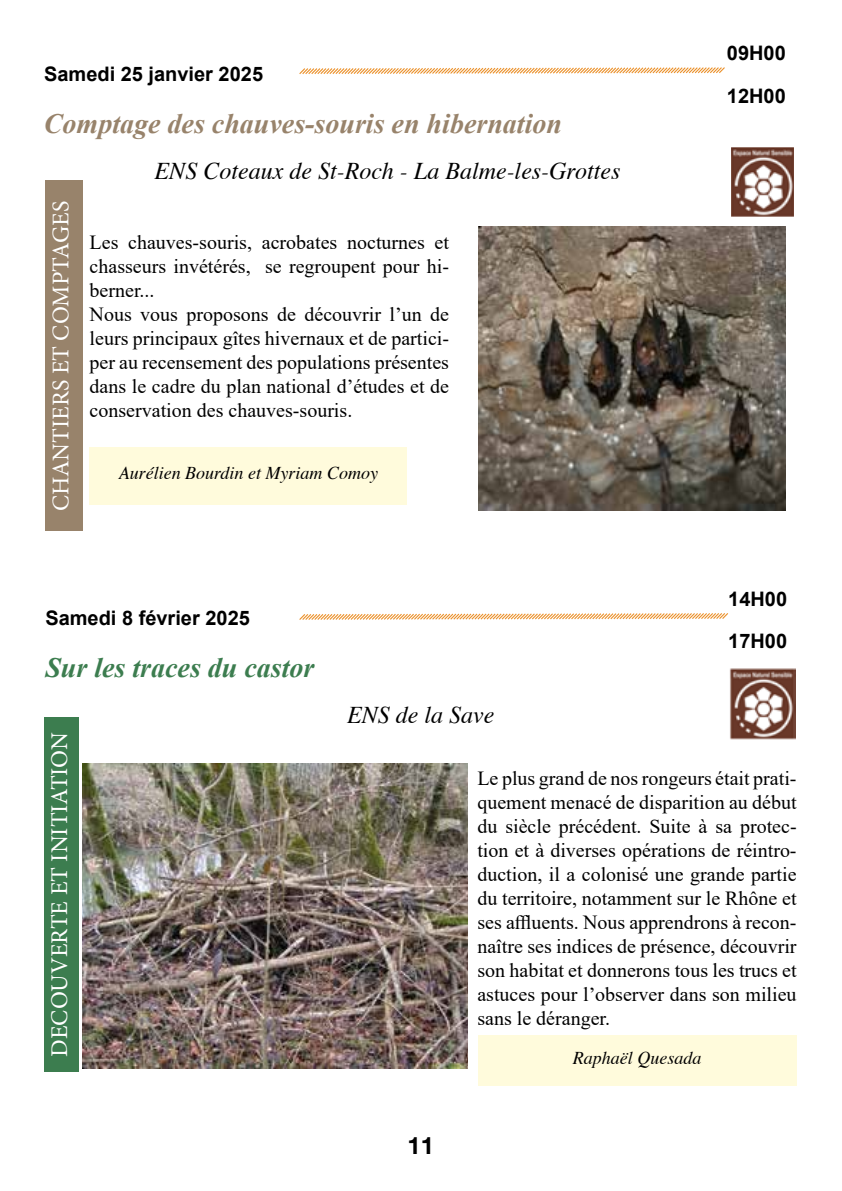
<style>
.page{position:relative;width:842px;height:1191px;background:#fff}
.page>*{position:absolute;margin:0;border:0;box-sizing:border-box;transform-origin:0 0}
.t1{font:italic 700 28px "Times New Roman";color:#98836b}
.t2{font:italic 700 28px "Times New Roman";color:#3c7d4f}
.t3{font:italic 24px "Times";color:#000}
.t4{font:24px "Minion Pro";color:#fff}
.t5{font:700 24px "Helvetica Neue LT Std";color:#000}
.t6{font:20px/24px "Times New Roman";color:#000}
.t7{font:700 20px/42.2px "Arial";color:#000}
.t8{font:italic 18px "Times";color:#000}
</style>
<div class="page">
<img style="left:479px;top:227px;width:307px;height:283px">
<svg style="left:299px;top:67px;width:426px;height:7px"></svg>
<div style="left:90px;top:447px;width:317px;height:58px;background:#fffbdc"></div>
<svg style="left:299px;top:613px;width:429px;height:7px"></svg>
<div style="left:478px;top:1035px;width:319px;height:51px;background:#fffbdc"></div>
<img style="left:731px;top:147px;width:63px;height:69px">
<img style="left:83px;top:763px;width:385px;height:305px">
<div style="left:44px;top:717px;width:34px;height:354px;background:#3c7d4f"></div>
<div style="left:45px;top:180px;width:38px;height:351px;background:#98836b"></div>
<img style="left:729px;top:668px;width:66px;height:71px">
<p class="t7" style="left:44px;top:53px;width:221px">Samedi 25 janvier 2025</p>
<h1 class="t1" style="left:44px;top:104px;width:520px">Comptage des chauves-souris en hibernation</h1>
<p class="t4" style="left:45px;top:510px;width:311px;rotate:-90deg">CHANTIERS ET COMPTAGES</p>
<p class="t3" style="left:155px;top:150px;width:467px">ENS Coteaux de St-Roch - La Balme-les-Grottes</p>
<p class="t6" style="left:90px;top:229px;width:361px">Les chauves-souris, acrobates nocturnes et chasseurs invétérés, se regroupent pour hi&shy;berner...<br>Nous vous proposons de découvrir l’un de leurs principaux gîtes hivernaux et de partici&shy;per au recensement des populations présentes dans le cadre du plan national d’études et de conservation des chauves-souris.</p>
<p class="t8" style="left:119px;top:457px;width:261px">Aurélien Bourdin et Myriam Comoy</p>
<p class="t7" style="left:45px;top:597px;width:206px">Samedi 8 février 2025</p>
<h1 class="t2" style="left:45px;top:648px;width:271px">Sur les traces du castor</h1>
<p class="t3" style="left:347px;top:694px;width:149px">ENS de la Save</p>
<p class="t7" style="left:727px;top:32px;width:60px">09H00<br>12H00</p>
<p class="t7" style="left:728px;top:578px;width:60px">14H00<br>17H00</p>
<p class="t4" style="left:43px;top:1056px;width:326px;rotate:-90deg">DECOUVERTE ET INITIATION</p>
<p class="t5" style="left:407px;top:1130px;width:28px">11</p>
<p class="t6" style="left:477px;top:766px;width:321px;text-align:justify">Le plus grand de nos rongeurs était prati&shy;quement menacé de disparition au début du siècle précédent. Suite à sa protec&shy;tion et à diverses opérations de réintro&shy;duction, il a colonisé une grande partie du territoire, notamment sur le Rhône et ses affluents. Nous apprendrons à recon&shy;naître ses indices de présence, découvrir son habitat et donnerons tous les trucs et astuces pour l’observer dans son milieu sans le déranger.</p>
<p class="t8" style="left:573px;top:1042px;width:130px">Raphaël Quesada</p>
</div>
